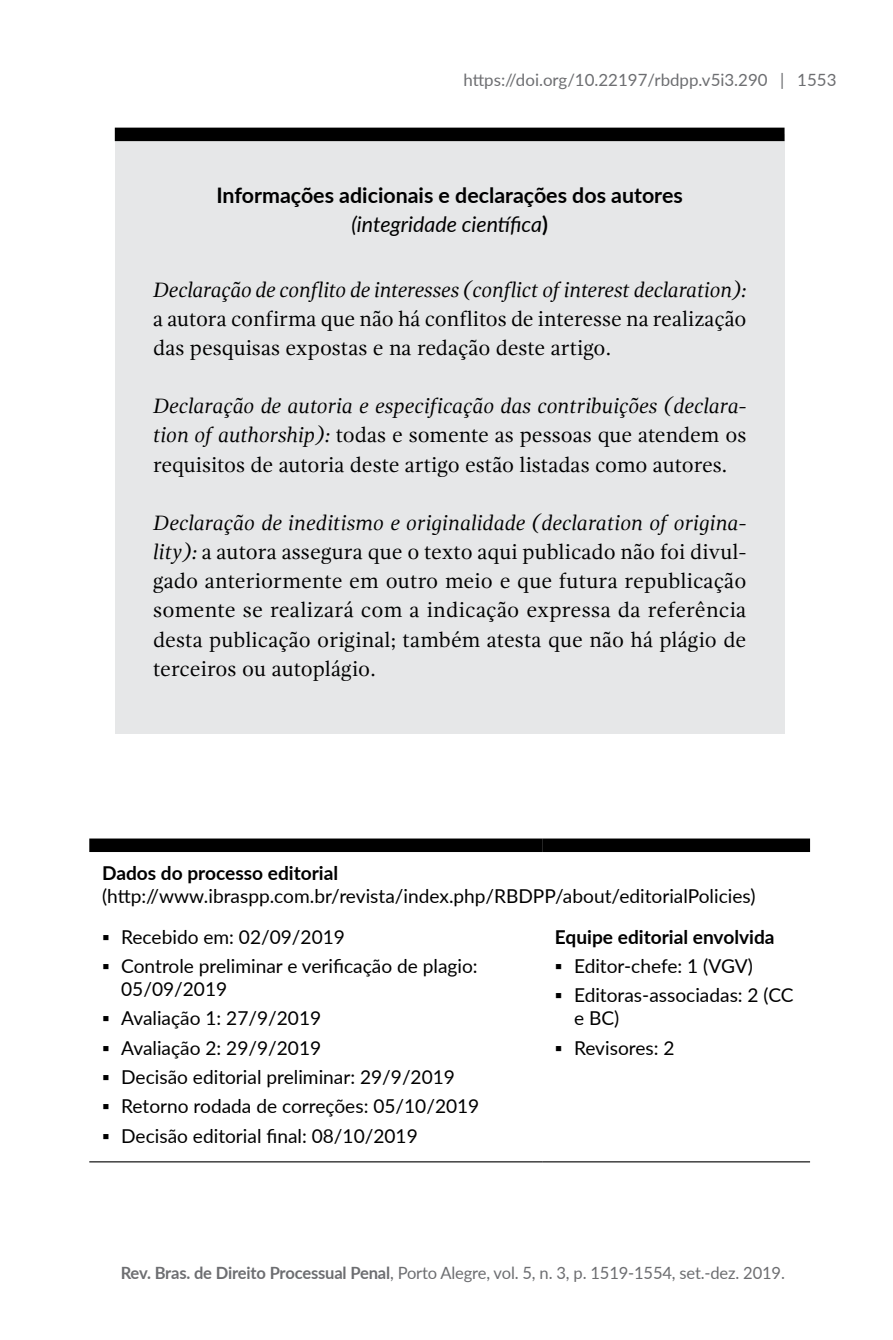
<style>
.page{position:relative;width:893px;height:1340px;background:#fff}
.page>*{position:absolute;margin:0;border:0;box-sizing:border-box;transform-origin:0 0}
.t1{font:21.38px/29.2px "Gandhi Serif";color:#000;text-align:justify}
.t2{font:700 21.38px/29.2px "Lato";color:#000;text-align:center}
.t3{font:italic 21.38px "Gandhi Serif";letter-spacing:-.005em;color:#000}
.t4{font:19.12px/22.9px "Lato";color:#000}
.t5{font:700 19.12px "Lato";color:#000}
.t6{font:16.88px "Lato";letter-spacing:-.01em;color:#6d6e71}
.s1{font-weight:400;font-style:italic}
.s2{font-style:italic}
.s3{font-weight:700}
</style>
<div class="page">
<div style="left:115px;top:134px;width:669px;height:599px;background:#e6e7e8"></div>
<div style="left:115px;top:128px;width:669px;height:13px;background:#000"></div>
<div style="left:89px;top:838px;width:453px;height:14px;background:#000"></div>
<div style="left:542px;top:838px;width:268px;height:14px;background:#000"></div>
<hr style="left:89px;top:1161px;width:453px;height:1px;background:#000">
<hr style="left:542px;top:1161px;width:268px;height:1px;background:#000">
<p class="t6" style="left:463px;top:67px;width:323px">https://doi.org/10.22197/rbdpp.v5i3.290 |</p>
<p class="t6" style="left:797px;top:67px;width:41px">1553</p>
<p class="t2" style="left:216px;top:180px;width:468px">Informações adicionais e declarações dos autores <span class="s1">(integridade científica</span>)</p>
<p class="t3" style="left:153px;top:277px;width:595px">Declaração de conflito de interesses (conflict of interest declaration):</p>
<p class="t1" style="left:153px;top:304px;width:595px">a autora confirma que não há conflitos de interesse na realização das pesquisas expostas e na redação deste artigo.</p>
<p class="t1" style="left:153px;top:391px;width:595px"><span class="s2">Declaração de autoria e especificação das contribuições (declara&shy;tion of authorship):</span> todas e somente as pessoas que atendem os requisitos de autoria deste artigo estão listadas como autores.</p>
<p class="t1" style="left:153px;top:508px;width:595px"><span class="s2">Declaração de ineditismo e originalidade (declaration of origina&shy;lity):</span> a autora assegura que o texto aqui publicado não foi divul&shy;gado anteriormente em outro meio e que futura republicação somente se realizará com a indicação expressa da referência desta publicação original; também atesta que não há plágio de terceiros ou autoplágio.</p>
<p class="t5" style="left:102px;top:858px;width:238px">Dados do processo editorial</p>
<p class="t4" style="left:102px;top:883px;width:655px">(http://www.ibraspp.com.br/revista/index.php/RBDPP/about/editorialPolicies)</p>
<p class="t4" style="left:102px;top:924px;width:244px">▪ Recebido em: 02/09/2019</p>
<p class="t4" style="left:121px;top:953px;width:358px;text-indent:-19px">▪ Controle preliminar e verificação de plagio:<br>05/09/2019</p>
<p class="t4" style="left:102px;top:1006px;width:221px">▪ Avaliação 1: 27/9/2019</p>
<p class="t4" style="left:102px;top:1035px;width:221px">▪ Avaliação 2: 29/9/2019</p>
<p class="t4" style="left:102px;top:1064px;width:354px">▪ Decisão editorial preliminar: 29/9/2019</p>
<p class="t4" style="left:102px;top:1094px;width:379px">▪ Retorno rodada de correções: 05/10/2019</p>
<p class="t4" style="left:102px;top:1123px;width:317px">▪ Decisão editorial final: 08/10/2019</p>
<p class="t5" style="left:555px;top:922px;width:221px">Equipe editorial envolvida</p>
<p class="t4" style="left:555px;top:953px;width:200px">▪ Editor-chefe: 1 (VGV)</p>
<p class="t4" style="left:574px;top:983px;width:208px;text-indent:-19px">▪ Editoras-associadas: 2 (CC e BC)</p>
<p class="t4" style="left:555px;top:1035px;width:121px">▪ Revisores: 2</p>
<p class="t6" style="left:121px;top:1260px;width:666px"><span class="s3">Rev. Bras. de Direito Processual Penal</span>, Porto Alegre, vol. 5, n. 3, p. 1519-1554, set.-dez. 2019.</p>
</div>
